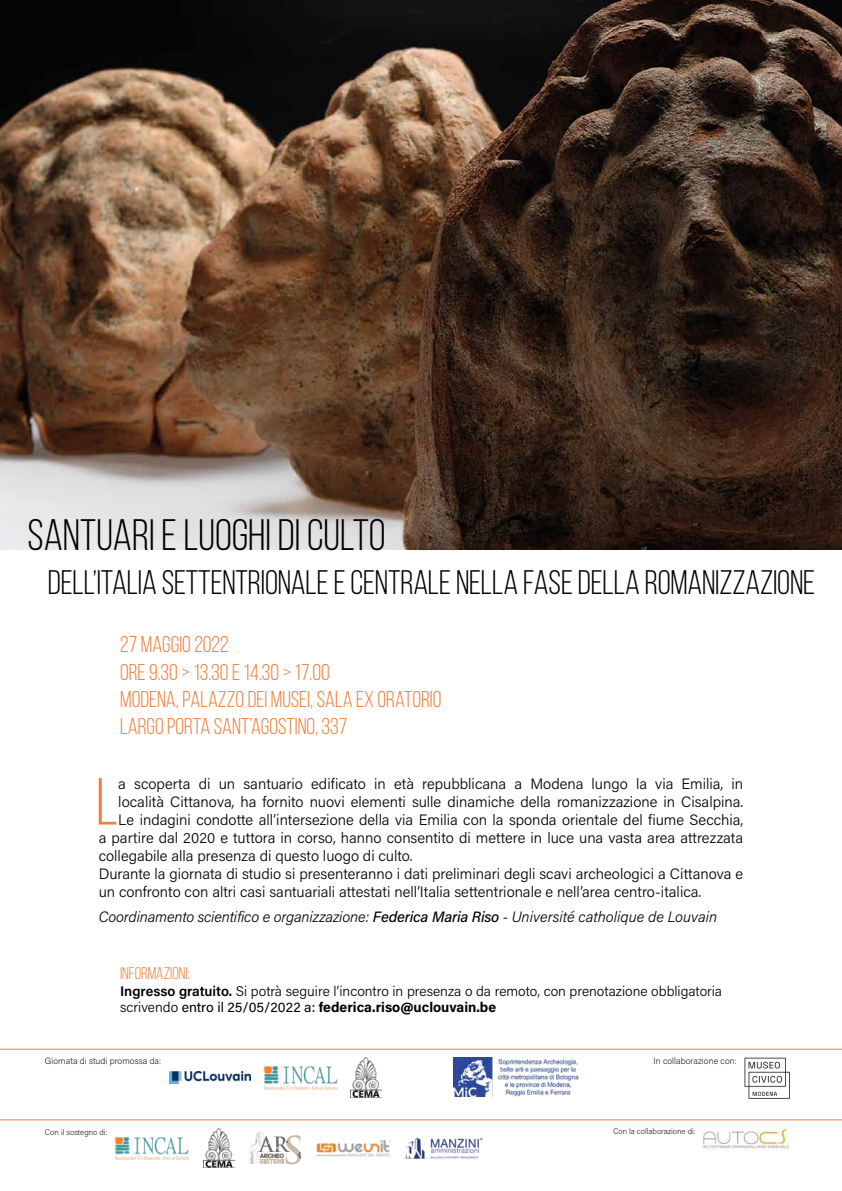
<style>
.page{position:relative;width:842px;height:1191px;background:#fff}
.page>*{position:absolute;margin:0;border:0;box-sizing:border-box;transform-origin:0 0}
.t1{font:66.4px "Bebas Neue";color:#f07f3c}
.t2{font:44px "Bebas Neue";color:#000}
.t3{font:34px "Bebas Neue";letter-spacing:-.005em;color:#000}
.t4{font:22.7px/27.3px "Bebas Neue";color:#f07f3c}
.t5{font:17px "Bebas Neue";color:#f07f3c}
.t6{font:300 15px "Acumin Pro";color:#000}
.t7{font:italic 300 15px "Acumin Pro";letter-spacing:-.01em;color:#000}
.t8{font:300 14px/16.8px "Acumin Pro";color:#000}
.t9{font:200 9px "Acumin Pro";color:#000}
.t10{font:200 8px "Acumin Pro";color:#000}
.s1{font-weight:500}
.s2{font-weight:600}
.s3{font-weight:400}
.s4{font-weight:700}
</style>
<div class="page">
<img style="left:0;top:0;width:842px;height:549px">
<svg style="left:744px;top:1057px;width:46px;height:41px"></svg>
<img style="left:170px;top:1071px;width:80px;height:12px">
<img style="left:263px;top:1066px;width:75px;height:24px">
<img style="left:350px;top:1057px;width:32px;height:40px">
<img style="left:453px;top:1057px;width:126px;height:39px">
<hr style="left:0;top:1119px;width:842px;height:1px;background:#f07f3c">
<hr style="left:0;top:1049px;width:842px;height:1px;background:#f07f3c">
<img style="left:702px;top:1128px;width:88px;height:22px">
<img style="left:402px;top:1137px;width:80px;height:22px">
<img style="left:316px;top:1140px;width:75px;height:17px">
<img style="left:249px;top:1132px;width:15px;height:31px">
<svg style="left:258px;top:1135px;width:43px;height:29px"></svg>
<img style="left:115px;top:1137px;width:74px;height:23px">
<img style="left:203px;top:1128px;width:32px;height:39px">
<h2 class="t2" style="left:27px;top:511px;width:360px">SANTUARI E LUOGHI DI CULTO</h2>
<h3 class="t3" style="left:48px;top:563px;width:769px">DELL’ITALIA SETTENTRIONALE E CENTRALE NELLA FASE DELLA ROMANIZZAZIONE</h3>
<h3 class="t4" style="left:120px;top:630px;width:323px">27 MAGGIO 2022<br>ORE 9.30 &gt; 13.30 E 14.30 &gt; 17.00<br>MODENA, PALAZZO DEI MUSEI, SALA EX ORATORIO<br>LARGO PORTA SANT’AGOSTINO, 337</h3>
<h1 class="t1" style="left:96px;top:766px;width:24px">L</h1>
<p class="t6" style="left:118px;top:773px;width:626px">a scoperta di un santuario edificato in età repubblicana a Modena lungo la via Emilia, in</p>
<p class="t6" style="left:118px;top:791px;width:626px">località Cittanova, ha fornito nuovi elementi sulle dinamiche della romanizzazione in Cisalpina.</p>
<p class="t6" style="left:118px;top:809px;width:626px">Le indagini condotte all’intersezione della via Emilia con la sponda orientale del fiume Secchia,</p>
<p class="t6" style="left:99px;top:827px;width:646px">a partire dal 2020 e tuttora in corso, hanno consentito di mettere in luce una vasta area attrezzata</p>
<p class="t6" style="left:99px;top:845px;width:315px">collegabile alla presenza di questo luogo di culto.</p>
<p class="t6" style="left:99px;top:863px;width:646px">Durante la giornata di studio si presenteranno i dati preliminari degli scavi archeologici a Cittanova e</p>
<p class="t6" style="left:99px;top:881px;width:604px">un confronto con altri casi santuariali attestati nell’Italia settentrionale e nell’area centro-italica.</p>
<p class="t7" style="left:99px;top:906px;width:620px">Coordinamento scientifico e organizzazione: <span class="s1">Federica Maria Riso</span> - Université catholique de Louvain</p>
<p class="t5" style="left:120px;top:963px;width:71px">INFORMAZIONI:</p>
<p class="t8" style="left:120px;top:981px;width:603px"><span class="s2">Ingresso gratuito.</span> Si potrà seguire l’incontro in presenza o da remoto, con prenotazione obbligatoria scrivendo <span class="s3">entro il 25/05/2022 a:</span> <span class="s4">federica.riso@uclouvain.be</span></p>
<p class="t9" style="left:45px;top:1055px;width:118px">Giornata di studi promossa da:</p>
<p class="t9" style="left:653px;top:1055px;width:85px">In collaborazione con:</p>
<p class="t10" style="left:45px;top:1126px;width:64px">Con il sostegno di:</p>
<p class="t10" style="left:613px;top:1126px;width:84px">Con la collaborazione di:</p>
</div>
